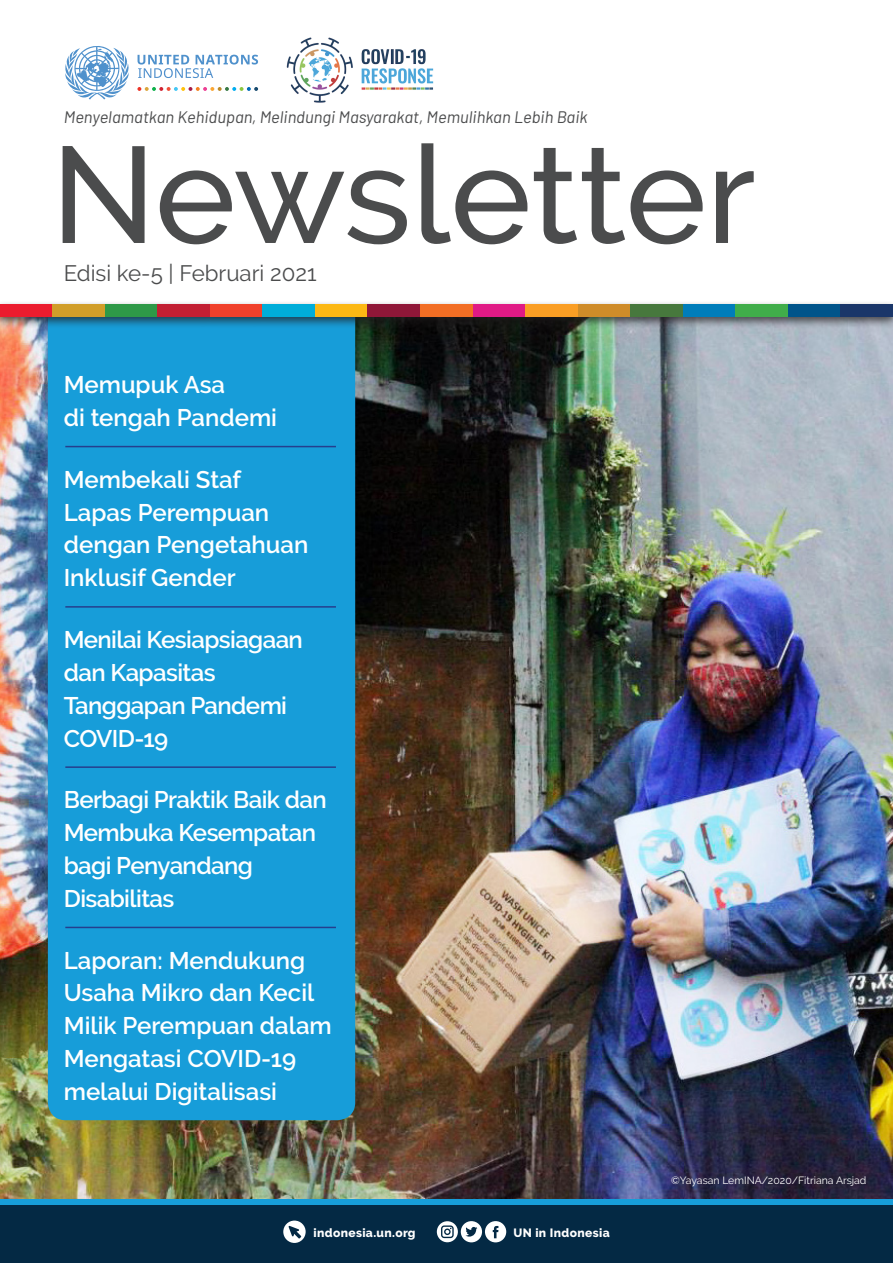
<style>
.page{position:relative;width:893px;height:1263px;background:#fff}
.page>*{position:absolute;margin:0;border:0;box-sizing:border-box;transform-origin:0 0}
.t1{font:500 136.5px "Raleway";letter-spacing:-.005em;color:#4b4c4d}
.t2{font:600 24px/32.8px "Raleway";letter-spacing:-.005em;color:#fff}
.t3{font:600 24px/32.8px "Raleway";letter-spacing:-.025em;color:#fff}
.t4{font:22.35px "Raleway";color:#4b4c4d}
.t5{font:italic 16.65px "Barlow";color:#4b4c4d}
.t6{font:800 12px "Raleway";letter-spacing:.03em;color:#fff}
.t7{font:10.5px "Raleway";color:#fff}
</style>
<div class="page">
<img style="left:0;top:328px;width:893px;height:872px">
<img style="left:286px;top:37px;width:148px;height:66px">
<svg style="left:65px;top:46px;width:64px;height:54px"></svg>
<svg style="left:137px;top:87px;width:121px;height:4px"></svg>
<svg style="left:138px;top:55px;width:120px;height:23px"></svg>
<div style="left:0;top:1200px;width:893px;height:63px;background:#179dd9"></div>
<div style="left:0;top:1205px;width:893px;height:58px;background:#042944"></div>
<svg style="left:283px;top:1220px;width:23px;height:23px"></svg>
<svg style="left:437px;top:1221px;width:69px;height:21px"></svg>
<div style="left:48px;top:328px;width:307px;height:792px;background:#179dd9"></div>
<div style="left:0;top:300px;width:893px;height:28px;background:#231f20;opacity:.75"></div>
<div style="left:0;top:304px;width:53px;height:12px;background:#eb1c2e"></div>
<div style="left:53px;top:304px;width:52px;height:12px;background:#d19e29"></div>
<div style="left:105px;top:304px;width:53px;height:12px;background:#2e9947"></div>
<div style="left:158px;top:304px;width:52px;height:12px;background:#c21f33"></div>
<div style="left:210px;top:304px;width:53px;height:12px;background:#f0402b"></div>
<div style="left:263px;top:304px;width:52px;height:12px;background:#00add9"></div>
<div style="left:315px;top:304px;width:53px;height:12px;background:#fcb814"></div>
<div style="left:368px;top:304px;width:52px;height:12px;background:#8f1738"></div>
<div style="left:420px;top:304px;width:53px;height:12px;background:#f26e24"></div>
<div style="left:473px;top:304px;width:52px;height:12px;background:#e01a85"></div>
<div style="left:525px;top:304px;width:53px;height:12px;background:#fa9e24"></div>
<div style="left:578px;top:304px;width:52px;height:12px;background:#cf8c29"></div>
<div style="left:630px;top:304px;width:53px;height:12px;background:#47783d"></div>
<div style="left:683px;top:304px;width:52px;height:12px;background:#007dba"></div>
<div style="left:735px;top:304px;width:53px;height:12px;background:#40ad4a"></div>
<div style="left:788px;top:304px;width:52px;height:12px;background:#00548a"></div>
<div style="left:840px;top:304px;width:53px;height:12px;background:#1a3669"></div>
<hr style="left:65px;top:446px;width:271px;height:1px;background:#253f8e">
<hr style="left:65px;top:606px;width:271px;height:2px;background:#253f8e">
<hr style="left:65px;top:766px;width:271px;height:2px;background:#253f8e">
<hr style="left:65px;top:927px;width:271px;height:1px;background:#253f8e">
<p class="t5" style="left:64px;top:105px;width:525px">Menyelamatkan Kehidupan, Melindungi Masyarakat, Memulihkan Lebih Baik</p>
<p class="t1" style="left:51px;top:116px;width:706px">Newsletter</p>
<p class="t4" style="left:64px;top:260px;width:254px">Edisi ke-5 | Februari 2021</p>
<p class="t2" style="left:64px;top:368px;width:215px">Memupuk Asa<br>di tengah Pandemi</p>
<p class="t2" style="left:64px;top:463px;width:246px">Membekali Staf<br>Lapas Perempuan dengan Pengetahuan<br>Inklusif Gender</p>
<p class="t3" style="left:64px;top:623px;width:241px">Menilai Kesiapsiagaan dan Kapasitas<br>Tanggapan Pandemi<br>COVID-19</p>
<p class="t3" style="left:64px;top:783px;width:265px">Berbagi Praktik Baik dan<br>Membuka Kesempatan bagi Penyandang<br>Disabilitas</p>
<p class="t2" style="left:64px;top:944px;width:270px">Laporan: Mendukung<br>Usaha Mikro dan Kecil<br>Milik Perempuan dalam<br>Mengatasi COVID-19 melalui Digitalisasi</p>
<p class="t6" style="left:313px;top:1226px;width:104px">indonesia.un.org</p>
<p class="t6" style="left:513px;top:1226px;width:98px">UN in Indonesia</p>
<p class="t7" style="left:671px;top:1174px;width:197px">©Yayasan LemINA/2020/Fitriana Arsjad</p>
</div>
